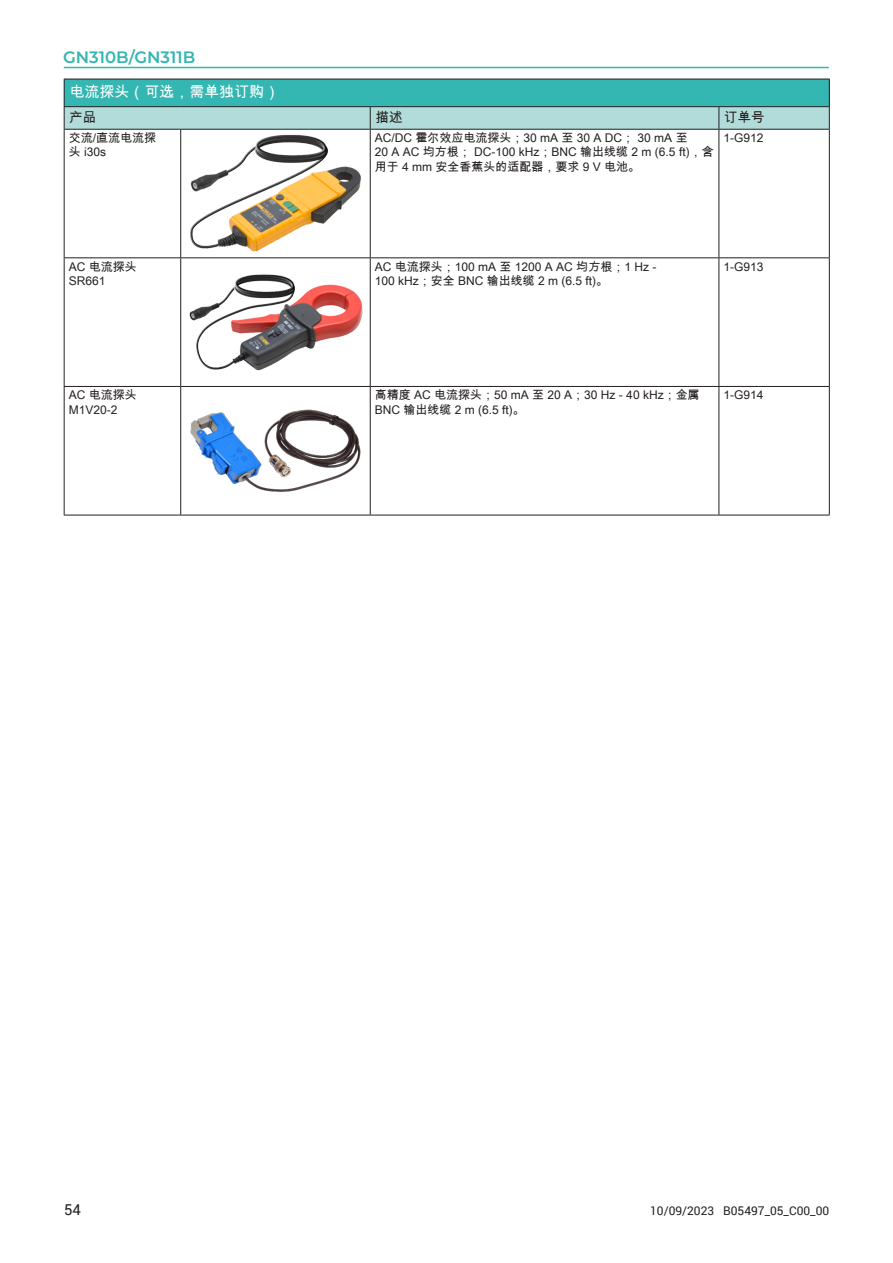
<style>
.page{position:relative;width:893px;height:1263px;background:#fff}
.page>*{position:absolute;margin:0;border:0;box-sizing:border-box;transform-origin:0 0}
.t1{font:600 16.5px "Montserrat";color:#34b6b2}
.t2{font:15px "Arial Unicode MS";color:#fff}
.t3{font:15px "Roboto";color:#231f20}
.t4{font:13.5px "Arial Unicode MS";color:#231f20}
.t5{font:12px/14.4px "Arial Unicode MS";color:#231f20}
.t6{font:12px "Roboto";color:#231f20}
</style>
<div class="page">
<hr style="left:64px;top:67px;width:765px;height:1px;background:#34b6b2">
<hr style="left:64px;top:130px;width:1px;height:127px;background:#231f20">
<hr style="left:180px;top:130px;width:1px;height:127px;background:#231f20">
<hr style="left:370px;top:130px;width:1px;height:127px;background:#231f20">
<hr style="left:718px;top:130px;width:1px;height:127px;background:#231f20">
<hr style="left:829px;top:130px;width:1px;height:127px;background:#231f20">
<hr style="left:64px;top:257px;width:117px;height:1px;background:#231f20">
<hr style="left:64px;top:258px;width:1px;height:128px;background:#231f20">
<hr style="left:181px;top:257px;width:189px;height:1px;background:#231f20">
<hr style="left:180px;top:258px;width:1px;height:128px;background:#231f20">
<hr style="left:370px;top:257px;width:349px;height:1px;background:#231f20">
<hr style="left:370px;top:258px;width:1px;height:128px;background:#231f20">
<hr style="left:719px;top:257px;width:111px;height:1px;background:#231f20">
<hr style="left:718px;top:258px;width:1px;height:128px;background:#231f20">
<hr style="left:829px;top:258px;width:1px;height:128px;background:#231f20">
<hr style="left:64px;top:386px;width:117px;height:1px;background:#231f20">
<hr style="left:64px;top:387px;width:1px;height:128px;background:#231f20">
<hr style="left:181px;top:386px;width:189px;height:1px;background:#231f20">
<hr style="left:180px;top:387px;width:1px;height:128px;background:#231f20">
<hr style="left:370px;top:386px;width:349px;height:1px;background:#231f20">
<hr style="left:370px;top:387px;width:1px;height:128px;background:#231f20">
<hr style="left:719px;top:386px;width:111px;height:1px;background:#231f20">
<hr style="left:718px;top:387px;width:1px;height:128px;background:#231f20">
<hr style="left:829px;top:387px;width:1px;height:128px;background:#231f20">
<hr style="left:64px;top:515px;width:117px;height:1px;background:#231f20">
<hr style="left:181px;top:515px;width:189px;height:1px;background:#231f20">
<hr style="left:370px;top:515px;width:349px;height:1px;background:#231f20">
<hr style="left:719px;top:515px;width:111px;height:1px;background:#231f20">
<svg style="left:64px;top:79px;width:766px;height:50px;background:#69c0bd"></svg>
<hr style="left:64px;top:129px;width:117px;height:1px;background:#231f20">
<hr style="left:181px;top:129px;width:189px;height:1px;background:#231f20">
<hr style="left:370px;top:129px;width:349px;height:1px;background:#231f20">
<hr style="left:719px;top:129px;width:111px;height:1px;background:#231f20">
<img style="left:190px;top:134px;width:171px;height:118px">
<img style="left:189px;top:274px;width:174px;height:97px">
<img style="left:190px;top:410px;width:171px;height:82px">
<h1 class="t1" style="left:63px;top:46px;width:134px">GN310B/GN311B</h1>
<p class="t2" style="left:69px;top:81px;width:212px">电流探头（可选，需单独订购）</p>
<p class="t4" style="left:69px;top:107px;width:29px">产品</p>
<p class="t4" style="left:376px;top:107px;width:29px">描述</p>
<p class="t4" style="left:724px;top:107px;width:42px">订单号</p>
<p class="t5" style="left:69px;top:130px;width:89px">交流/直流电流探头 i30s</p>
<p class="t5" style="left:375px;top:130px;width:340px">AC/DC 霍尔效应电流探头；30 mA 至 30 A DC； 30 mA 至<br>20 A AC 均方根； DC-100 kHz；BNC 输出线缆 2 m (6.5 ft)，含用于 4 mm 安全香蕉头的适配器，要求 9 V 电池。</p>
<p class="t5" style="left:724px;top:130px;width:42px">1-G912</p>
<p class="t5" style="left:69px;top:259px;width:70px">AC 电流探头<br>SR661</p>
<p class="t5" style="left:375px;top:259px;width:283px">AC 电流探头；100 mA 至 1200 A AC 均方根；1 Hz -<br>100 kHz；安全 BNC 输出线缆 2 m (6.5 ft)。</p>
<p class="t5" style="left:724px;top:259px;width:42px">1-G913</p>
<p class="t5" style="left:69px;top:388px;width:70px">AC 电流探头<br>M1V20-2</p>
<p class="t5" style="left:375px;top:388px;width:326px">高精度 AC 电流探头；50 mA 至 20 A；30 Hz - 40 kHz；金属<br>BNC 输出线缆 2 m (6.5 ft)。</p>
<p class="t5" style="left:724px;top:388px;width:42px">1-G914</p>
<p class="t3" style="left:64px;top:1199px;width:18px">54</p>
<p class="t6" style="left:650px;top:1202px;width:180px">10/09/2023 B05497_05_C00_00</p>
</div>
